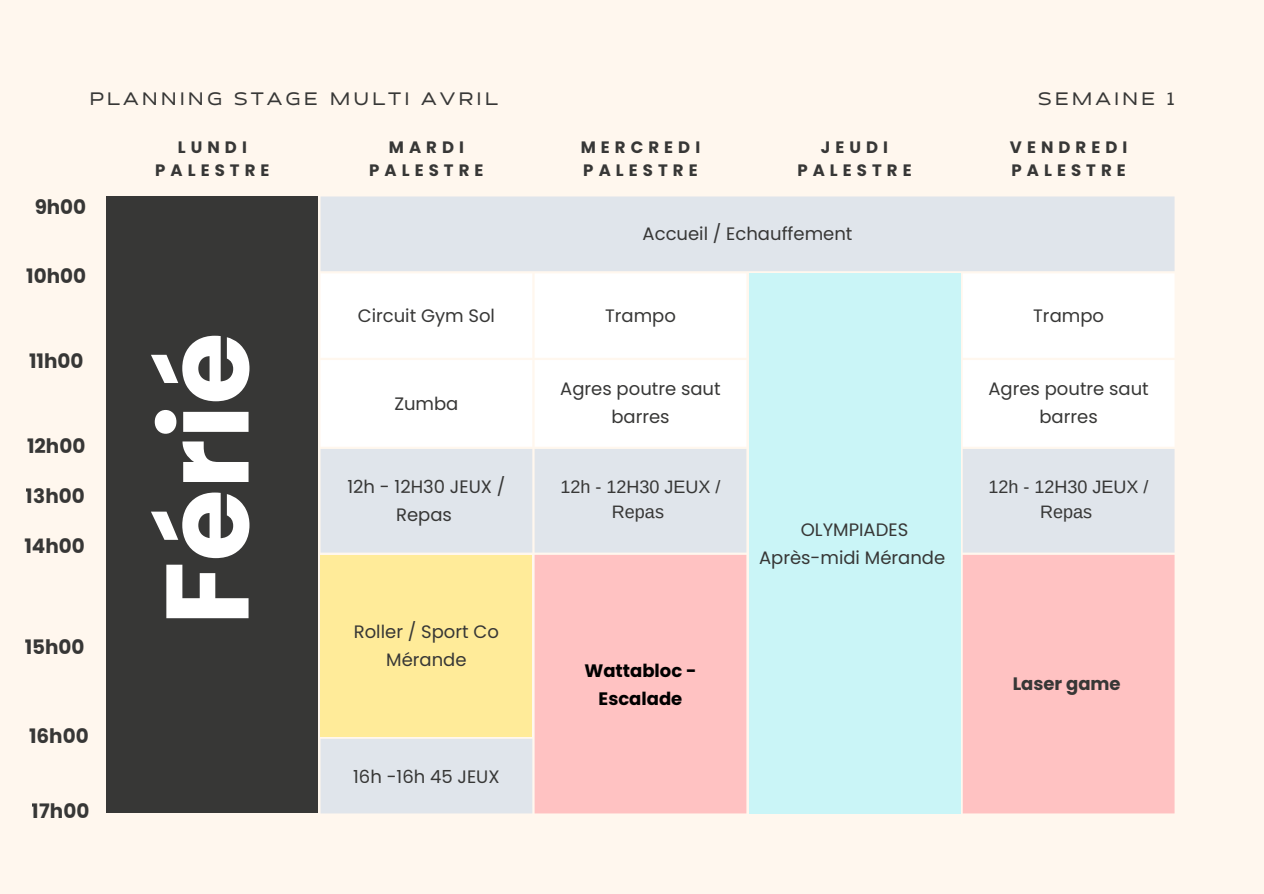
<style>
.page{position:relative;width:1264px;height:894px;background:#fff}
.page>*{position:absolute;margin:0;border:0;box-sizing:border-box;transform-origin:0 0}
.t1{font:700 117px "Poppins";color:#fff}
.t2{font:expanded 21px "Cedra 4 F";letter-spacing:.14em;color:#373736}
.t3{font:700 19.95px "Poppins";color:#373736}
.t4{font:18px/28.2px "Poppins";color:#373736;text-align:center}
.t5{font:18px/24.8px "Arimo";color:#373736;text-align:center}
.t6{font:700 18px/28.2px "Poppins";color:#000;text-align:center}
.t7{font:700 18px "Poppins";color:#373736}
.t8{font:700 16.5px/22.5px "Poppins";letter-spacing:.305em;color:#373736;text-align:center}
</style>
<div class="page">
<div style="left:0;top:0;width:1263px;height:893px;background:#fff7ee"></div>
<div style="left:106px;top:196px;width:212px;height:617px;background:#373736"></div>
<div style="left:320px;top:196px;width:854px;height:617px;background:#e0e5eb"></div>
<div style="left:320px;top:273px;width:854px;height:173px;background:#fff"></div>
<div style="left:748px;top:273px;width:212px;height:540px;background:#caf5f7"></div>
<div style="left:320px;top:554px;width:212px;height:182px;background:#ffeb99"></div>
<svg style="left:534px;top:554px;width:640px;height:259px;fill:#ffc2c2"></svg>
<p class="t2" style="left:89px;top:86px;width:410px">PLANNING STAGE MULTI AVRIL</p>
<p class="t2" style="left:1038px;top:86px;width:138px">SEMAINE 1</p>
<p class="t3" style="left:34px;top:193px;width:53px">9h00</p>
<p class="t3" style="left:26px;top:262px;width:61px">10h00</p>
<p class="t3" style="left:29px;top:347px;width:56px">11h00</p>
<p class="t3" style="left:27px;top:432px;width:60px">12h00</p>
<p class="t3" style="left:26px;top:482px;width:60px">13h00</p>
<p class="t3" style="left:24px;top:532px;width:62px">14h00</p>
<p class="t3" style="left:25px;top:632px;width:61px">15h00</p>
<p class="t3" style="left:29px;top:721px;width:61px">16h00</p>
<p class="t3" style="left:32px;top:797px;width:59px">17h00</p>
<p class="t8" style="left:155px;top:136px;width:116px">LUNDI<br>PALESTRE</p>
<p class="t8" style="left:369px;top:136px;width:116px">MARDI<br>PALESTRE</p>
<p class="t8" style="left:580px;top:136px;width:121px;text-align:left">MERCREDI<br>PALESTRE</p>
<p class="t8" style="left:797px;top:136px;width:116px">JEUDI<br>PALESTRE</p>
<p class="t8" style="left:1009px;top:136px;width:119px;text-align:left">VENDREDI<br>PALESTRE</p>
<h1 class="t1" style="left:126px;top:625px;width:294px;rotate:-90deg">Férié</h1>
<p class="t4" style="left:642px;top:220px;width:211px">Accueil / Echauffement</p>
<p class="t4" style="left:358px;top:301px;width:139px">Circuit Gym Sol</p>
<p class="t4" style="left:605px;top:301px;width:72px">Trampo</p>
<p class="t4" style="left:1033px;top:301px;width:72px">Trampo</p>
<p class="t4" style="left:394px;top:389px;width:66px">Zumba</p>
<p class="t4" style="left:560px;top:374px;width:162px">Agres poutre saut barres</p>
<p class="t4" style="left:988px;top:374px;width:162px">Agres poutre saut barres</p>
<p class="t4" style="left:347px;top:472px;width:159px">12h - 12H30 JEUX /<br>Repas</p>
<p class="t5" style="left:560px;top:474px;width:162px">12h - 12H30 JEUX /<br>Repas</p>
<p class="t5" style="left:988px;top:474px;width:162px">12h - 12H30 JEUX /<br>Repas</p>
<p class="t4" style="left:759px;top:515px;width:188px">OLYMPIADES<br>Après-midi Mérande</p>
<p class="t4" style="left:354px;top:617px;width:147px">Roller / Sport Co<br>Mérande</p>
<p class="t4" style="left:353px;top:762px;width:148px">16h -16h 45 JEUX</p>
<p class="t6" style="left:584px;top:656px;width:114px">Wattabloc -<br>Escalade</p>
<p class="t7" style="left:1012px;top:671px;width:109px">Laser game</p>
</div>
